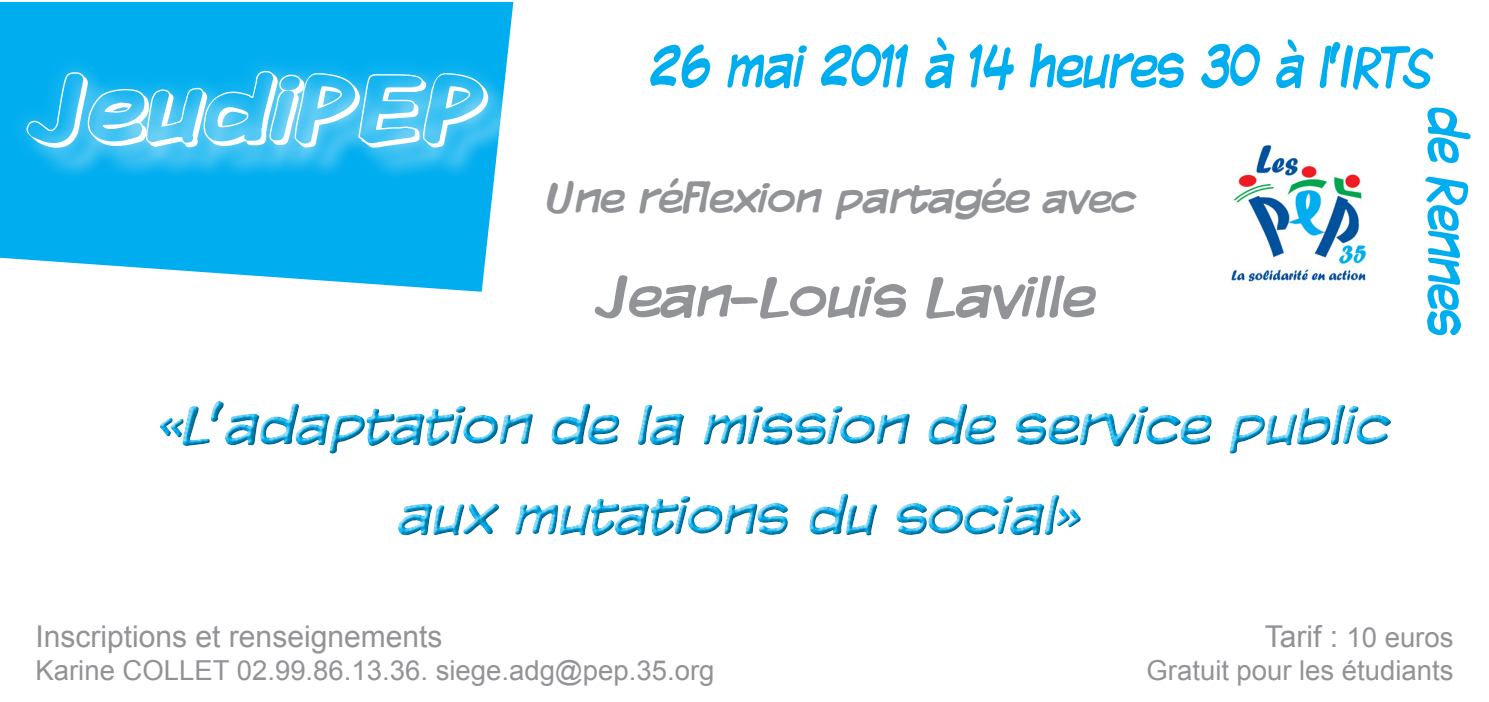
<style>
.page{position:relative;width:1489px;height:702px;background:#fff}
.page>*{position:absolute;margin:0;border:0;box-sizing:border-box;transform-origin:0 0}
.t1{font:92.5px "Komika Display Shadow";color:#fff}
.t2{font:62.5px "Komika Display Tight";color:#00aeef}
.t3{font:60px "Komika Display Tight";color:#00aeef}
.t4{font:59.75px "Komika Display";color:#919396;scale:.96 1}
.t5{font:57.25px/90px "Komika Display";color:#00aeef;scale:.96 1}
.t6{font:44.25px "Komika Display";color:#919396;scale:.96 1}
.t7{font:30px "Arial";color:#919396}
.t8{font:27.5px "Arial";color:#919396}
.s1{font-size:60px}
.s2{font-size:41.5px}
.s3{font-size:30px}
</style>
<div class="page">
<svg style="left:0;top:2px;width:513px;height:290px;background:#20b8f1"></svg>
<div style="left:30px;top:73px;width:491px;height:107px;background:#fff;opacity:.75"></div>
<div style="left:11px;top:55px;width:492px;height:108px;background:#fff;opacity:.75"></div>
<div style="left:147px;top:388px;width:1262px;height:167px;background:#231f20;opacity:.75"></div>
<img style="left:1231px;top:145px;width:135px;height:137px">
<p class="t1" style="left:24px;top:48px;width:460px">JeudiPEP</p>
<p class="t2" style="left:649px;top:28px;width:784px">26 mai 2011 à 14 heures 30 <span class="s1">à l’IRTS</span></p>
<p class="t3" style="left:1484px;top:106px;width:231px;rotate:90deg">de Rennes</p>
<p class="t6" style="left:546px;top:170px;width:614px">Une réflexion partagée <span class="s2">avec</span></p>
<p class="t4" style="left:595px;top:260px;width:520px">Jean-Louis Laville</p>
<h3 class="t5" style="left:397px;top:378px;width:1034px;text-indent:-238px">«L’adaptation de la mission de service public aux mutations du social»</h3>
<p class="t7" style="left:35px;top:616px;width:408px">Inscriptions et renseignements</p>
<p class="t8" style="left:35px;top:652px;width:680px">Karine COLLET 02.99.86.13.36. siege.adg@pep.35.org</p>
<p class="t8" style="left:1264px;top:619px;width:190px"><span class="s3">Tarif :</span> 10 euros</p>
<p class="t8" style="left:1146px;top:652px;width:308px">Gratuit pour les étudiants</p>
</div>
